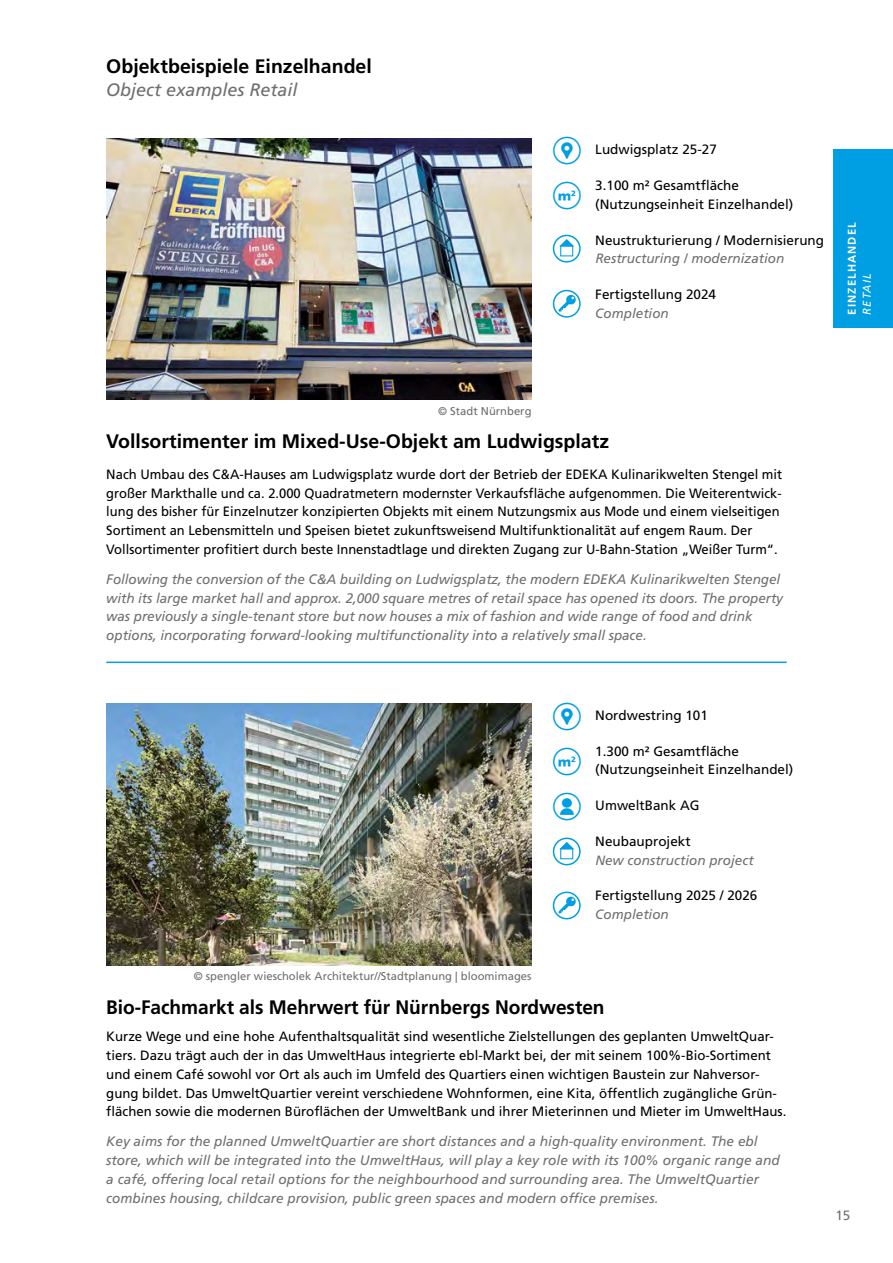
<style>
.page{position:relative;width:893px;height:1263px;background:#fff}
.page>*{position:absolute;margin:0;border:0;box-sizing:border-box;transform-origin:0 0}
.t1{font:700 19.5px "Frutiger LT Std";color:#000}
.t2{font:italic 18px "Frutiger LT Std";color:#6f6f6e}
.t3{font:italic 13.8px/18.8px "Frutiger LT Std";letter-spacing:-.005em;color:#6f6f6e}
.t4{font:13.5px/18.8px "Frutiger LT Std";color:#000}
.t5{font:italic 13.5px "Frutiger LT Std";color:#6f6f6e}
.t6{font:13.5px "Frutiger LT Std";color:#6f6f6e}
.t7{font:11.25px "Frutiger LT Std";color:#6f6f6e}
.t8{font:700 11.25px "Frutiger LT Std";letter-spacing:.1em;color:#fff}
.t9{font:italic 11.25px "Frutiger LT Std";color:#fff}
</style>
<div class="page">
<img style="left:106px;top:138px;width:425px;height:262px">
<div style="left:553px;top:235px;width:28px;height:28px;border:2px solid #009ee3;border-radius:50%"></div>
<div style="left:560px;top:245px;width:13px;height:11px;border:1px solid #009ee3"></div>
<svg style="left:559px;top:239px;width:15px;height:7px"></svg>
<div style="left:553px;top:290px;width:28px;height:28px;border:2px solid #009ee3;border-radius:50%"></div>
<svg style="left:558px;top:294px;width:18px;height:18px"></svg>
<hr style="left:106px;top:662px;width:681px;height:1px;background:#009ee3">
<img style="left:106px;top:704px;width:425px;height:261px">
<div style="left:553px;top:837px;width:28px;height:28px;border:2px solid #009ee3;border-radius:50%"></div>
<div style="left:560px;top:848px;width:13px;height:11px;border:1px solid #009ee3"></div>
<svg style="left:559px;top:842px;width:15px;height:7px"></svg>
<div style="left:553px;top:891px;width:28px;height:28px;border:2px solid #009ee3;border-radius:50%"></div>
<svg style="left:558px;top:896px;width:18px;height:17px"></svg>
<div style="left:833px;top:149px;width:60px;height:178px;background:#009ee3"></div>
<h1 class="t1" style="left:106px;top:55px;width:267px">Objektbeispiele Einzelhandel</h1>
<h2 class="t2" style="left:106px;top:79px;width:193px">Object examples Retail</h2>
<p class="t4" style="left:595px;top:140px;width:123px">Ludwigsplatz 25-27</p>
<p class="t4" style="left:595px;top:176px;width:200px">3.100 m² Gesamtfläche (Nutzungseinheit Einzelhandel)</p>
<p class="t4" style="left:595px;top:231px;width:230px">Neustrukturierung / Modernisierung</p>
<p class="t5" style="left:595px;top:251px;width:191px">Restructuring / modernization</p>
<p class="t4" style="left:595px;top:285px;width:122px">Fertigstellung 2024</p>
<p class="t5" style="left:595px;top:305px;width:75px">Completion</p>
<p class="t8" style="left:845px;top:315px;width:94px;rotate:-90deg">EINZELHANDEL</p>
<p class="t9" style="left:860px;top:315px;width:43px;rotate:-90deg">RETAIL</p>
<p class="t7" style="left:438px;top:404px;width:95px">© Stadt Nürnberg</p>
<h1 class="t1" style="left:106px;top:430px;width:504px">Vollsortimenter im Mixed-Use-Objekt am Ludwigsplatz</h1>
<p class="t4" style="left:106px;top:465px;width:677px">Nach Umbau des C&amp;A-Hauses am Ludwigsplatz wurde dort der Betrieb der EDEKA Kulinarikwelten Stengel mit großer Markthalle und ca. 2.000 Quadratmetern modernster Verkaufsfläche aufgenommen. Die Weiterentwick&shy;lung des bisher für Einzelnutzer konzipierten Objekts mit einem Nutzungsmix aus Mode und einem vielseitigen Sortiment an Lebensmitteln und Speisen bietet zukunftsweisend Multifunktionalität auf engem Raum. Der Vollsortimenter profitiert durch beste Innenstadtlage und direkten Zugang zur U-Bahn-Station „Weißer Turm“.</p>
<p class="t3" style="left:106px;top:570px;width:678px">Following the conversion of the C&amp;A building on Ludwigsplatz, the modern EDEKA Kulinarikwelten Stengel with its large market hall and approx. 2,000 square metres of retail space has opened its doors. The property was previously a single-tenant store but now houses a mix of fashion and wide range of food and drink options, incorporating forward-looking multifunctionality into a relatively small space.</p>
<p class="t7" style="left:194px;top:969px;width:339px">© spengler wiescholek Architektur//Stadtplanung | bloomimages</p>
<p class="t4" style="left:595px;top:706px;width:114px">Nordwestring 101</p>
<p class="t4" style="left:595px;top:742px;width:200px">1.300 m² Gesamtfläche (Nutzungseinheit Einzelhandel)</p>
<p class="t4" style="left:595px;top:796px;width:106px">UmweltBank AG</p>
<p class="t4" style="left:595px;top:832px;width:97px">Neubauprojekt</p>
<p class="t5" style="left:595px;top:852px;width:160px">New construction project</p>
<p class="t4" style="left:595px;top:886px;width:164px">Fertigstellung 2025 / 2026</p>
<p class="t5" style="left:595px;top:907px;width:75px">Completion</p>
<h1 class="t1" style="left:106px;top:996px;width:500px">Bio-Fachmarkt als Mehrwert für Nürnbergs Nordwesten</h1>
<p class="t4" style="left:106px;top:1027px;width:682px">Kurze Wege und eine hohe Aufenthaltsqualität sind wesentliche Zielstellungen des geplanten UmweltQuar&shy;tiers. Dazu trägt auch der in das UmweltHaus integrierte ebl-Markt bei, der mit seinem 100%-Bio-Sortiment und einem Café sowohl vor Ort als auch im Umfeld des Quartiers einen wichtigen Baustein zur Nahversor&shy;gung bildet. Das UmweltQuartier vereint verschiedene Wohnformen, eine Kita, öffentlich zugängliche Grün&shy;flächen sowie die modernen Büroflächen der UmweltBank und ihrer Mieterinnen und Mieter im UmweltHaus.</p>
<p class="t3" style="left:106px;top:1132px;width:675px">Key aims for the planned UmweltQuartier are short distances and a high-quality environment. The ebl store, which will be integrated into the UmweltHaus, will play a key role with its 100% organic range and a café, offering local retail options for the neighbourhood and surrounding area. The UmweltQuartier combines housing, childcare provision, public green spaces and modern office premises.</p>
<p class="t6" style="left:835px;top:1208px;width:17px">15</p>
</div>
